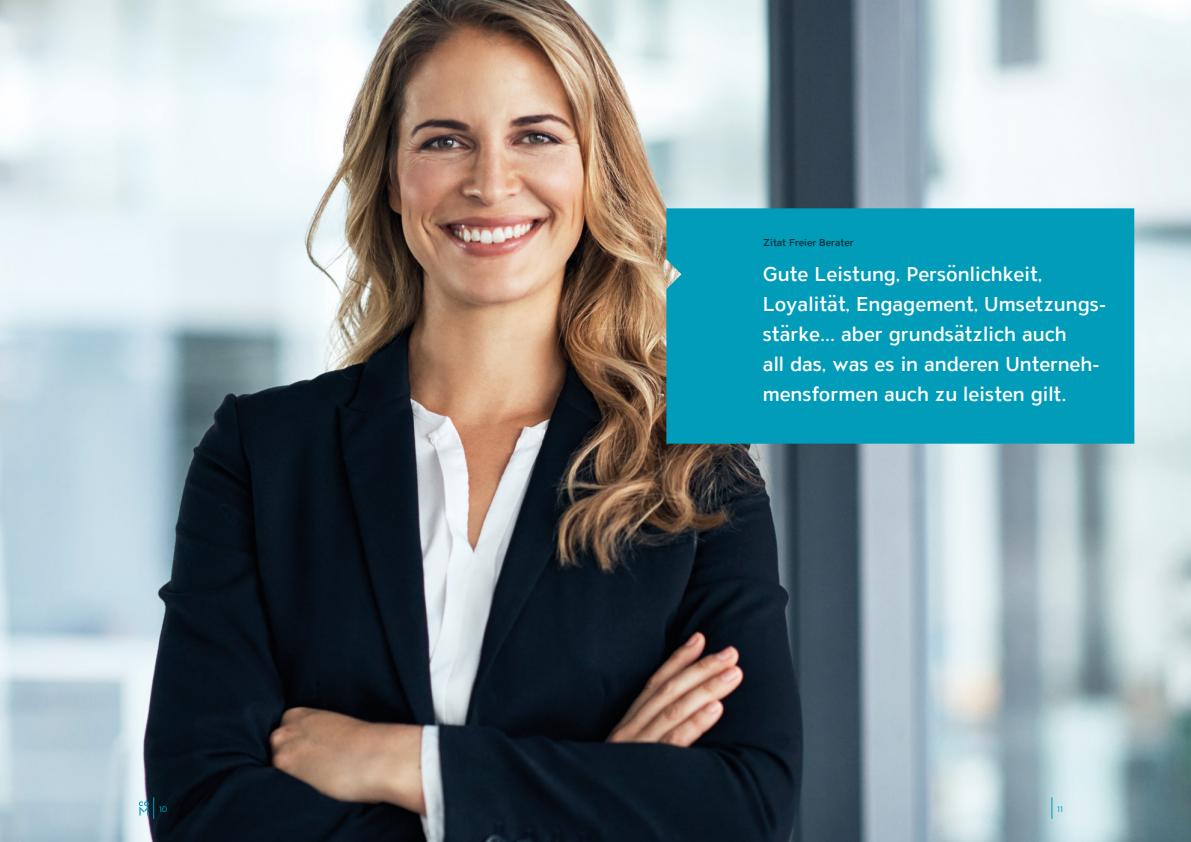
<style>
.page{position:relative;width:1191px;height:842px;background:#fff}
.page>*{position:absolute;margin:0;border:0;box-sizing:border-box;transform-origin:0 0}
.t1{font:500 20px/30px "ATC Overlook";color:#fff}
.t2{font:500 10px "ATC Overlook";color:#00313a}
.t3{font:8px "ATC Overlook";color:#009cb9}
</style>
<div class="page">
<img style="left:0;top:0;width:1191px;height:842px">
<div style="left:666px;top:208px;width:468px;height:236px;background:#009cb9"></div>
<svg style="left:139px;top:797px;width:15px;height:22px"></svg>
<svg style="left:1051px;top:797px;width:1px;height:22px"></svg>
<p class="t2" style="left:763px;top:237px;width:92px">Zitat Freier Berater</p>
<p class="t1" style="left:763px;top:260px;width:345px">Gute Leistung, Persönlichkeit, Loyalität, Engagement, Umsetzungs&shy;stärke... aber grundsätzlich auch<br>all das, was es in anderen Unterneh&shy;mensformen auch zu leisten gilt.</p>
<p class="t3" style="left:159px;top:804px;width:10px">10</p>
<p class="t3" style="left:1057px;top:804px;width:7px">11</p>
</div>
